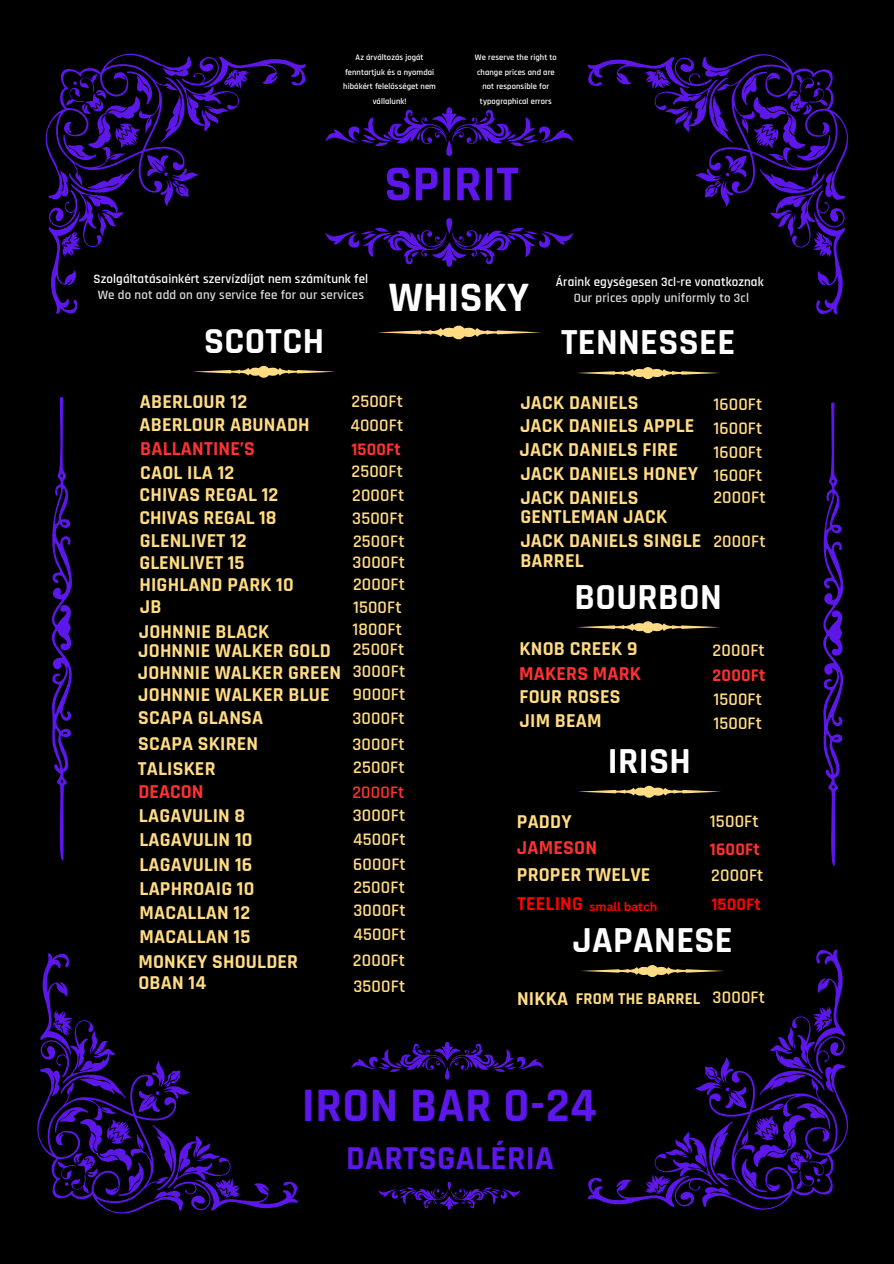
<style>
.page{position:relative;width:894px;height:1264px;background:#fff}
.page>*{position:absolute;margin:0;border:0;box-sizing:border-box;transform-origin:0 0}
.t1{font:700 50.85px "Rajdhani";letter-spacing:.01em;color:#5e17eb}
.t2{font:700 48.6px "Rajdhani";letter-spacing:.01em;color:#5e17eb}
.t3{font:700 42.3px "Rajdhani";letter-spacing:.01em;color:#fff}
.t4{font:700 37.05px "Rajdhani";letter-spacing:.01em;color:#fff}
.t5{font:700 33.75px "Rajdhani";letter-spacing:.01em;color:#5e17eb}
.t6{font:700 19.95px/19.4px "Rajdhani";letter-spacing:.01em;color:#ffdc83}
.t7{font:700 19.95px "Rajdhani";letter-spacing:.01em;color:#ff3131}
.t8{font:700 19.95px "Rajdhani";letter-spacing:.01em;color:#f00}
.t9{font:700 19.8px "Rajdhani";letter-spacing:.01em;color:#ffdc83}
.t10{font:600 17.85px "Rajdhani";letter-spacing:.01em;color:#ffdc83}
.t11{font:700 17.85px "Rajdhani";letter-spacing:.01em;color:#ff3131}
.t12{font:600 17.85px "Rajdhani";letter-spacing:.01em;color:#ff3131}
.t13{font:700 17.85px "Rajdhani";letter-spacing:.01em;color:#f00}
.t14{font:700 16.65px "Rajdhani";letter-spacing:.01em;color:#ffdc83}
.t15{font:600 12.9px "Rajdhani";letter-spacing:.01em;color:#fff}
.t16{font:600 12.9px "Rajdhani";letter-spacing:.01em;color:#d9d9d9}
.t17{font:700 12px "Canva Sans";color:#f00}
.t18{font:600 8.4px/14.9px "Rajdhani";letter-spacing:.01em;color:#fff;text-align:center}
</style>
<div class="page">
<div style="left:0;top:0;width:893px;height:1263px;background:#000"></div>
<svg style="left:51px;top:397px;width:21px;height:464px"></svg>
<svg style="left:823px;top:402px;width:21px;height:464px"></svg>
<svg style="left:45px;top:53px;width:261px;height:261px"></svg>
<svg style="left:325px;top:107px;width:248px;height:49px"></svg>
<svg style="left:325px;top:218px;width:248px;height:48px"></svg>
<svg style="left:37px;top:953px;width:260px;height:260px"></svg>
<svg style="left:351px;top:1041px;width:192px;height:38px"></svg>
<svg style="left:378px;top:1181px;width:142px;height:28px"></svg>
<svg style="left:587px;top:54px;width:261px;height:260px"></svg>
<svg style="left:587px;top:949px;width:261px;height:261px"></svg>
<svg style="left:577px;top:367px;width:142px;height:12px"></svg>
<svg style="left:578px;top:785px;width:143px;height:13px"></svg>
<svg style="left:577px;top:621px;width:142px;height:12px"></svg>
<svg style="left:193px;top:365px;width:142px;height:13px"></svg>
<svg style="left:377px;top:325px;width:164px;height:15px"></svg>
<p class="t18" style="left:343px;top:50px;width:94px">Az árváltozás jogát fenntartjuk és a nyomdai hibákért felelősséget nem vállalunk!</p>
<p class="t18" style="left:475px;top:50px;width:83px">We reserve the right to change prices and are not responsible for typographical errors</p>
<p class="t1" style="left:384px;top:153px;width:136px">SPIRIT</p>
<h6 class="t15" style="left:93px;top:271px;width:276px">Szolgáltatásainkért szervízdíjat nem számítunk fel</h6>
<p class="t16" style="left:98px;top:287px;width:268px">We do not add on any service fee for our services</p>
<h6 class="t4" style="left:204px;top:319px;width:121px">SCOTCH</h6>
<h4 class="t3" style="left:388px;top:271px;width:142px">WHISKY</h4>
<h6 class="t15" style="left:556px;top:274px;width:209px">Áraink egységesen 3cl-re vonatkoznak</h6>
<h4 class="t16" style="left:573px;top:290px;width:177px">Our prices apply uniformly to 3cl</h4>
<h6 class="t4" style="left:561px;top:320px;width:175px">TENNESSEE</h6>
<h6 class="t6" style="left:140px;top:392px;width:109px">ABERLOUR 12</h6>
<h4 class="t6" style="left:139px;top:416px;width:172px">ABERLOUR ABUNADH</h4>
<h6 class="t7" style="left:140px;top:436px;width:116px">BALLANTINE’S</h6>
<h4 class="t6" style="left:140px;top:463px;width:96px">CAOL ILA 12</h4>
<h6 class="t6" style="left:139px;top:486px;width:140px">CHIVAS REGAL 12</h6>
<h6 class="t6" style="left:140px;top:531px;width:108px">GLENLIVET 12</h6>
<h4 class="t6" style="left:139px;top:576px;width:156px">HIGHLAND PARK 10</h4>
<h6 class="t6" style="left:140px;top:598px;width:23px">JB</h6>
<h3 class="t6" style="left:139px;top:508px;width:138px">CHIVAS REGAL 18</h3>
<h4 class="t6" style="left:139px;top:553px;width:106px">GLENLIVET 15</h4>
<h4 class="t6" style="left:139px;top:622px;width:132px">JOHNNIE BLACK</h4>
<h4 class="t6" style="left:138px;top:641px;width:194px">JOHNNIE WALKER GOLD</h4>
<h6 class="t6" style="left:138px;top:663px;width:205px">JOHNNIE WALKER GREEN</h6>
<h4 class="t6" style="left:138px;top:686px;width:193px">JOHNNIE WALKER BLUE</h4>
<h6 class="t6" style="left:138px;top:708px;width:126px">SCAPA GLANSA</h6>
<h4 class="t6" style="left:138px;top:734px;width:121px">SCAPA SKIREN</h4>
<h6 class="t6" style="left:138px;top:759px;width:79px">TALISKER</h6>
<h4 class="t6" style="left:139px;top:807px;width:108px">LAGAVULIN 8</h4>
<h6 class="t7" style="left:138px;top:779px;width:66px">DEACON</h6>
<p class="t6" style="left:139px;top:830px;width:115px">LAGAVULIN 10</p>
<h4 class="t10" style="left:351px;top:390px;width:53px">2500Ft</h4>
<h6 class="t10" style="left:350px;top:414px;width:54px">4000Ft</h6>
<h4 class="t11" style="left:351px;top:438px;width:51px">1500Ft</h4>
<h6 class="t10" style="left:351px;top:460px;width:53px">2500Ft</h6>
<h4 class="t10" style="left:352px;top:484px;width:54px">2000Ft</h4>
<h6 class="t10" style="left:353px;top:530px;width:53px">2500Ft</h6>
<h4 class="t10" style="left:353px;top:574px;width:54px">2000Ft</h4>
<h4 class="t10" style="left:353px;top:596px;width:50px">1500Ft</h4>
<h6 class="t10" style="left:352px;top:507px;width:53px">3500Ft</h6>
<h6 class="t10" style="left:352px;top:551px;width:54px">3000Ft</h6>
<h6 class="t10" style="left:352px;top:618px;width:51px">1800Ft</h6>
<h4 class="t10" style="left:353px;top:638px;width:53px">2500Ft</h4>
<h4 class="t10" style="left:353px;top:660px;width:54px">3000Ft</h4>
<h6 class="t10" style="left:353px;top:683px;width:54px">9000Ft</h6>
<h6 class="t10" style="left:352px;top:707px;width:54px">3000Ft</h6>
<h4 class="t10" style="left:352px;top:733px;width:54px">3000Ft</h4>
<h4 class="t10" style="left:353px;top:756px;width:53px">2500Ft</h4>
<h6 class="t10" style="left:353px;top:804px;width:54px">3000Ft</h6>
<h4 class="t12" style="left:352px;top:781px;width:54px">2000Ft</h4>
<h4 class="t10" style="left:353px;top:828px;width:54px">4500Ft</h4>
<p class="t6" style="left:139px;top:855px;width:114px">LAGAVULIN 16</p>
<h6 class="t10" style="left:353px;top:853px;width:54px">6000Ft</h6>
<h6 class="t6" style="left:139px;top:879px;width:116px">LAPHROAIG 10</h6>
<h3 class="t6" style="left:139px;top:903px;width:112px">MACALLAN 12</h3>
<h6 class="t6" style="left:139px;top:927px;width:112px">MACALLAN 15</h6>
<h4 class="t6" style="left:138px;top:952px;width:161px">MONKEY SHOULDER</h4>
<h4 class="t6" style="left:138px;top:973px;width:69px">OBAN 14</h4>
<h4 class="t10" style="left:353px;top:876px;width:53px">2500Ft</h4>
<h6 class="t10" style="left:353px;top:899px;width:54px">3000Ft</h6>
<h6 class="t10" style="left:353px;top:923px;width:54px">4500Ft</h6>
<h6 class="t10" style="left:353px;top:949px;width:54px">2000Ft</h6>
<h4 class="t10" style="left:353px;top:975px;width:53px">3500Ft</h4>
<p class="t6" style="left:520px;top:393px;width:120px">JACK DANIELS</p>
<p class="t10" style="left:713px;top:393px;width:51px">1600Ft</p>
<p class="t6" style="left:520px;top:417px;width:176px">JACK DANIELS APPLE</p>
<h3 class="t10" style="left:713px;top:417px;width:51px">1600Ft</h3>
<h3 class="t6" style="left:519px;top:440px;width:160px">JACK DANIELS FIRE</h3>
<p class="t10" style="left:713px;top:441px;width:51px">1600Ft</p>
<p class="t6" style="left:520px;top:464px;width:179px">JACK DANIELS HONEY</p>
<h4 class="t10" style="left:713px;top:464px;width:51px">1600Ft</h4>
<h6 class="t6" style="left:520px;top:488px;width:148px">JACK DANIELS<br>GENTLEMAN JACK</h6>
<h4 class="t10" style="left:713px;top:486px;width:54px">2000Ft</h4>
<h6 class="t6" style="left:520px;top:532px;width:182px">JACK DANIELS SINGLE<br>BARREL</h6>
<p class="t10" style="left:713px;top:530px;width:54px">2000Ft</p>
<h4 class="t4" style="left:574px;top:574px;width:149px">BOURBON</h4>
<h6 class="t6" style="left:519px;top:640px;width:119px">KNOB CREEK 9</h6>
<h4 class="t10" style="left:712px;top:639px;width:54px">2000Ft</h4>
<h6 class="t7" style="left:519px;top:661px;width:123px">MAKERS MARK</h6>
<h4 class="t11" style="left:712px;top:664px;width:54px">2000Ft</h4>
<p class="t6" style="left:519px;top:687px;width:103px">FOUR ROSES</p>
<h2 class="t10" style="left:713px;top:688px;width:50px">1500Ft</h2>
<p class="t6" style="left:519px;top:711px;width:84px">JIM BEAM</p>
<h4 class="t10" style="left:713px;top:712px;width:50px">1500Ft</h4>
<h4 class="t4" style="left:607px;top:738px;width:84px">IRISH</h4>
<h6 class="t9" style="left:517px;top:810px;width:56px">PADDY</h6>
<h6 class="t7" style="left:517px;top:835px;width:81px">JAMESON</h6>
<h4 class="t10" style="left:709px;top:810px;width:50px">1500Ft</h4>
<h4 class="t11" style="left:709px;top:838px;width:51px">1600Ft</h4>
<h6 class="t6" style="left:517px;top:865px;width:135px">PROPER TWELVE</h6>
<h4 class="t10" style="left:711px;top:864px;width:54px">2000Ft</h4>
<h6 class="t8" style="left:517px;top:891px;width:67px">TEELING</h6>
<h3 class="t17" style="left:589px;top:897px;width:69px">small batch</h3>
<h4 class="t13" style="left:711px;top:893px;width:51px">1500Ft</h4>
<p class="t4" style="left:572px;top:917px;width:162px">JAPANESE</p>
<h1 class="t6" style="left:517px;top:989px;width:53px">NIKKA</h1>
<p class="t14" style="left:575px;top:988px;width:126px">FROM THE BARREL</p>
<h6 class="t10" style="left:712px;top:986px;width:54px">3000Ft</h6>
<p class="t2" style="left:302px;top:1075px;width:296px">IRON BAR 0-24</p>
<p class="t5" style="left:346px;top:1137px;width:209px">DARTSGALÉRIA</p>
</div>
